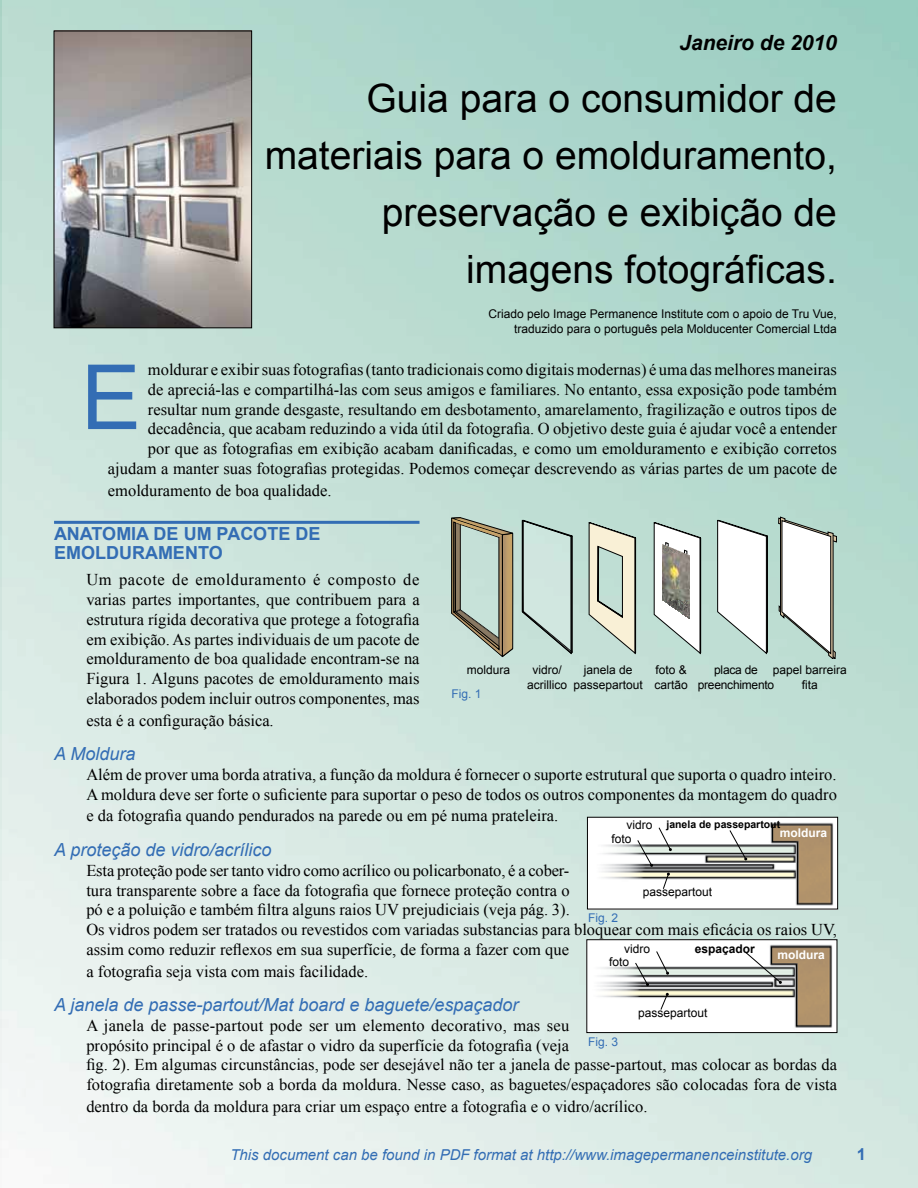
<style>
.page{position:relative;width:918px;height:1188px;background:#fff}
.page>*{position:absolute;margin:0;border:0;box-sizing:border-box;transform-origin:0 0}
.t1{font:90px "Arial";color:#336db4}
.t2{font:39px/57px "Arial";color:#000;text-align:right}
.t3{font:italic 700 21px "Arial";color:#000}
.t4{font:italic 18px "Arial";color:#336db4}
.t5{font:700 18px/18.8px "Arial";color:#336db4}
.t6{font:16.5px/19.8px "Times New Roman";color:#000}
.t7{font:700 16.5px "Arial";color:#336db4}
.t8{font:italic 15px "Arial";color:#336db4}
.t9{font:12px/14.4px "Arial";color:#000;text-align:center}
.t10{font:12px/14.4px "Arial";letter-spacing:-.02em;color:#000;text-align:center}
.t11{font:12px "Arial";color:#336db4}
.t12{font:700 12px "Arial";color:#fff}
.t13{font:700 12px "Arial";color:#000}
.t14{font:700 10.5px "Arial";color:#000}
.s1{font-weight:400;font-size:12px}
</style>
<div class="page">
<img style="left:0;top:0;width:918px;height:1188px">
<hr style="left:54px;top:521px;width:366px;height:3px;background:#336db4">
<img style="left:56px;top:33px;width:194px;height:293px">
<div style="left:54px;top:31px;width:198px;height:297px;border:1px solid #000"></div>
<svg style="left:717px;top:520px;width:52px;height:135px"></svg>
<svg style="left:778px;top:517px;width:59px;height:142px"></svg>
<svg style="left:589px;top:522px;width:48px;height:132px"></svg>
<div style="left:635px;top:538px;width:1px;height:115px;border:1px solid #000"></div>
<svg style="left:654px;top:522px;width:48px;height:132px"></svg>
<svg style="left:451px;top:517px;width:64px;height:140px"></svg>
<svg style="left:521px;top:520px;width:53px;height:135px"></svg>
<div style="left:521px;top:521px;width:51px;height:132px;background:#fff;opacity:.75"></div>
<img style="left:589px;top:819px;width:247px;height:88px">
<img style="left:588px;top:941px;width:247px;height:90px">
<div style="left:586px;top:939px;width:251px;height:94px;border:1px solid #000"></div>
<svg style="left:729px;top:829px;width:18px;height:31px"></svg>
<svg style="left:637px;top:827px;width:35px;height:40px"></svg>
<svg style="left:662px;top:873px;width:8px;height:17px"></svg>
<svg style="left:656px;top:950px;width:13px;height:25px"></svg>
<svg style="left:745px;top:952px;width:37px;height:32px"></svg>
<svg style="left:635px;top:962px;width:14px;height:24px"></svg>
<svg style="left:660px;top:993px;width:9px;height:18px"></svg>
<p class="t3" style="left:679px;top:29px;width:159px">Janeiro de 2010</p>
<h2 class="t2" style="left:265px;top:71px;width:574px">Guia para o consumidor de materiais para o emolduramento, preservação e exibição de imagens fotográficas.</h2>
<p class="t9" style="left:489px;top:307px;width:350px;text-align:right">Criado pelo Image Permanence Institute com o apoio de Tru Vue, traduzido para o português pela Molducenter Comercial Ltda</p>
<p class="t6" style="left:108px;top:359px;width:731px;text-align:right">moldurar e exibir suas fotografias (tanto tradicionais como digitais modernas) é uma das melhores maneiras<br>de apreciá-las e compartilhá-las com seus amigos e familiares. No entanto, essa exposição pode também resultar num grande desgaste, resultando em desbotamento, amarelamento, fragilização e outros tipos de decadência, que acabam reduzindo a vida útil da fotografia. O objetivo deste guia é ajudar você a entender<br>por que as fotografias em exibição acabam danificadas, e como um emolduramento e exibição corretos ajudam a manter suas fotografias protegidas. Podemos começar descrevendo as várias partes de um pacote de</p>
<p class="t6" style="left:108px;top:480px;width:225px">emolduramento de boa qualidade.</p>
<p class="t5" style="left:54px;top:525px;width:268px">Anatomia de um pacote de emolduramento</p>
<p class="t6" style="left:86px;top:570px;width:335px;text-align:justify">Um pacote de emolduramento é composto de varias partes importantes, que contribuem para a estrutura rígida decorativa que protege a fotografia em exibição. As partes individuais de um pacote de emolduramento de boa qualidade encontram-se na Figura 1. Alguns pacotes de emolduramento mais elaborados podem incluir outros componentes, mas</p>
<p class="t6" style="left:86px;top:710px;width:189px">esta é a configuração básica.</p>
<p class="t4" style="left:54px;top:742px;width:83px">A Moldura</p>
<p class="t6" style="left:86px;top:764px;width:752px">Além de prover uma borda atrativa, a função da moldura é fornecer o suporte estrutural que suporta o quadro inteiro.<br>A moldura deve ser forte o suficiente para suportar o peso de todos os outros componentes da montagem do quadro</p>
<p class="t6" style="left:86px;top:806px;width:473px">e da fotografia quando pendurados na parede ou em pé numa prateleira.</p>
<p class="t4" style="left:54px;top:838px;width:219px">A proteção de vidro/acrílico</p>
<p class="t6" style="left:86px;top:860px;width:752px">Esta proteção pode ser tanto vidro como acrílico ou policarbonato, é a cober-<br>tura transparente sobre a face da fotografia que fornece proteção contra o<br>pó e a poluição e também filtra alguns raios UV prejudiciais (veja pág. 3).<br>Os vidros podem ser tratados ou revestidos com variadas substancias para bloquear com mais eficácia os raios UV, assim como reduzir reflexos em sua superfície, de forma a fazer com que</p>
<p class="t6" style="left:86px;top:961px;width:283px">a fotografia seja vista com mais facilidade.</p>
<p class="t4" style="left:54px;top:993px;width:466px">A janela de passe-partout/Mat board e baguete/espaçador</p>
<p class="t6" style="left:86px;top:1015px;width:752px">A janela de passe-partout pode ser um elemento decorativo, mas seu<br>propósito principal é o de afastar o vidro da superfície da fotografia (veja<br>fig. 2). Em algumas circunstâncias, pode ser desejável não ter a janela de passe-partout, mas colocar as bordas da fotografia diretamente sob a borda da moldura. Nesse caso, as baguetes/espaçadores são colocadas fora de vista</p>
<p class="t6" style="left:86px;top:1096px;width:563px">dentro da borda da moldura para criar um espaço entre a fotografia e o vidro/acrílico.</p>
<h1 class="t1" style="left:81px;top:339px;width:62px">E</h1>
<p class="t9" style="left:527px;top:663px;width:41px">vidro/ acrillico</p>
<p class="t9" style="left:655px;top:663px;width:35px;text-align:left">foto &amp; cartão</p>
<p class="t9" style="left:467px;top:663px;width:45px">moldura</p>
<p class="t9" style="left:573px;top:663px;width:71px">janela de passepartout</p>
<p class="t10" style="left:698px;top:663px;width:78px">placa de preenchimento</p>
<p class="t9" style="left:773px;top:663px;width:76px">papel barreira fita</p>
<p class="t11" style="left:452px;top:686px;width:32px">Fig. 1</p>
<p class="t14" style="left:627px;top:817px;width:155px"><span class="s1">vidro</span> janela de passepartout</p>
<p class="t12" style="left:780px;top:825px;width:49px">moldura</p>
<p class="t9" style="left:611px;top:832px;width:22px">foto</p>
<p class="t9" style="left:643px;top:885px;width:71px">passepartout</p>
<p class="t11" style="left:588px;top:910px;width:32px">Fig. 2</p>
<p class="t9" style="left:624px;top:941px;width:28px">vidro</p>
<p class="t13" style="left:695px;top:940px;width:62px">espaçador</p>
<p class="t12" style="left:777px;top:947px;width:49px">moldura</p>
<p class="t9" style="left:609px;top:954px;width:22px">foto</p>
<p class="t9" style="left:638px;top:1005px;width:71px">passepartout</p>
<p class="t11" style="left:588px;top:1034px;width:32px">Fig. 3</p>
<p class="t8" style="left:230px;top:1145px;width:583px">This document can be found in PDF format at http://www.imagepermanenceinstitute.org</p>
<p class="t7" style="left:857px;top:1144px;width:11px">1</p>
</div>
